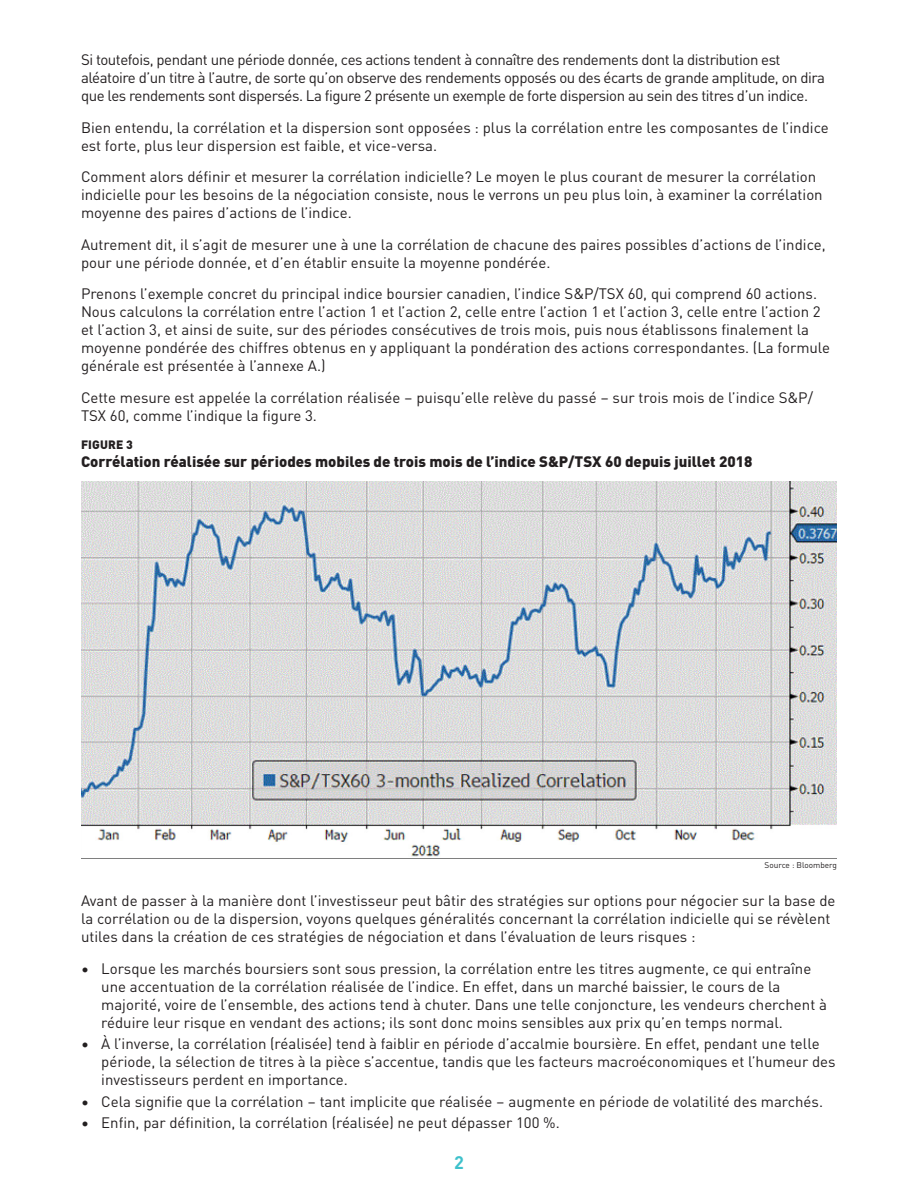
<style>
.page{position:relative;width:918px;height:1188px;background:#fff}
.page>*{position:absolute;margin:0;border:0;box-sizing:border-box;transform-origin:0 0}
.t1{font:700 18px "DIN Pro";color:#3ec1cb}
.Pages_-_Text{font:15px/18px "DIN Pro";color:#231f20}
.Pages_-_Text-2{font:15px/18px "DIN Pro";letter-spacing:-.03em;color:#231f20}
.GRAPH_-_Title{font:900 15px "DIN Pro";color:#231f20}
.GRAPH_-_Figure{font:900 12px "DIN Pro";letter-spacing:.01em;color:#231f20}
.Pages_-_Footnote{font:8.25px "DIN Pro";color:#231f20}
</style>
<div class="page">
<img style="left:81px;top:481px;width:756px;height:378px">
<p class="Pages_-_Text-2" style="left:81px;top:50px;width:746px">Si toutefois, pendant une période donnée, ces actions tendent à connaître des rendements dont la distribution est aléatoire d’un titre à l’autre, de sorte qu’on observe des rendements opposés ou des écarts de grande amplitude, on dira que les rendements sont dispersés. La figure 2 présente un exemple de forte dispersion au sein des titres d’un indice.</p>
<p class="Pages_-_Text" style="left:81px;top:118px;width:749px">Bien entendu, la corrélation et la dispersion sont opposées : plus la corrélation entre les composantes de l’indice est forte, plus leur dispersion est faible, et vice-versa.</p>
<p class="Pages_-_Text" style="left:81px;top:167px;width:743px">Comment alors définir et mesurer la corrélation indicielle? Le moyen le plus courant de mesurer la corrélation indicielle pour les besoins de la négociation consiste, nous le verrons un peu plus loin, à examiner la corrélation moyenne des paires d’actions de l’indice.</p>
<p class="Pages_-_Text" style="left:81px;top:235px;width:746px">Autrement dit, il s’agit de mesurer une à une la corrélation de chacune des paires possibles d’actions de l’indice, pour une période donnée, et d’en établir ensuite la moyenne pondérée.</p>
<p class="Pages_-_Text" style="left:81px;top:284px;width:751px">Prenons l’exemple concret du principal indice boursier canadien, l’indice S&amp;P/TSX 60, qui comprend 60 actions.<br>Nous calculons la corrélation entre l’action 1 et l’action 2, celle entre l’action 1 et l’action 3, celle entre l’action 2 et l’action 3, et ainsi de suite, sur des périodes consécutives de trois mois, puis nous établissons finalement la moyenne pondérée des chiffres obtenus en y appliquant la pondération des actions correspondantes. (La formule générale est présentée à l’annexe A.)</p>
<p class="Pages_-_Text" style="left:81px;top:388px;width:734px">Cette mesure est appelée la corrélation réalisée – puisqu’elle relève du passé – sur trois mois de l’indice S&amp;P/<br>TSX 60, comme l’indique la figure 3.</p>
<p class="GRAPH_-_Figure" style="left:81px;top:436px;width:53px">FIGURE 3</p>
<p class="GRAPH_-_Title" style="left:81px;top:450px;width:673px">Corrélation réalisée sur périodes mobiles de trois mois de l’indice S&amp;P/TSX 60 depuis juillet 2018</p>
<p class="Pages_-_Footnote" style="left:765px;top:859px;width:74px">Source : Bloomberg</p>
<p class="Pages_-_Text" style="left:81px;top:891px;width:756px">Avant de passer à la manière dont l’investisseur peut bâtir des stratégies sur options pour négocier sur la base de la corrélation ou de la dispersion, voyons quelques généralités concernant la corrélation indicielle qui se révèlent utiles dans la création de ces stratégies de négociation et dans l’évaluation de leurs risques :</p>
<p class="Pages_-_Text" style="left:101px;top:958px;width:727px;text-indent:-20px">• Lorsque les marchés boursiers sont sous pression, la corrélation entre les titres augmente, ce qui entraîne une accentuation de la corrélation réalisée de l’indice. En effet, dans un marché baissier, le cours de la majorité, voire de l’ensemble, des actions tend à chuter. Dans une telle conjoncture, les vendeurs cherchent à réduire leur risque en vendant des actions; ils sont donc moins sensibles aux prix qu’en temps normal.</p>
<p class="Pages_-_Text" style="left:101px;top:1034px;width:736px;text-indent:-20px">• À l’inverse, la corrélation (réalisée) tend à faiblir en période d’accalmie boursière. En effet, pendant une telle période, la sélection de titres à la pièce s’accentue, tandis que les facteurs macroéconomiques et l’humeur des investisseurs perdent en importance.</p>
<p class="Pages_-_Text" style="left:81px;top:1091px;width:744px">• Cela signifie que la corrélation – tant implicite que réalisée – augmente en période de volatilité des marchés.</p>
<p class="Pages_-_Text" style="left:81px;top:1113px;width:480px">• Enfin, par définition, la corrélation (réalisée) ne peut dépasser 100 %.</p>
<p class="t1" style="left:454px;top:1149px;width:11px">2</p>
</div>
